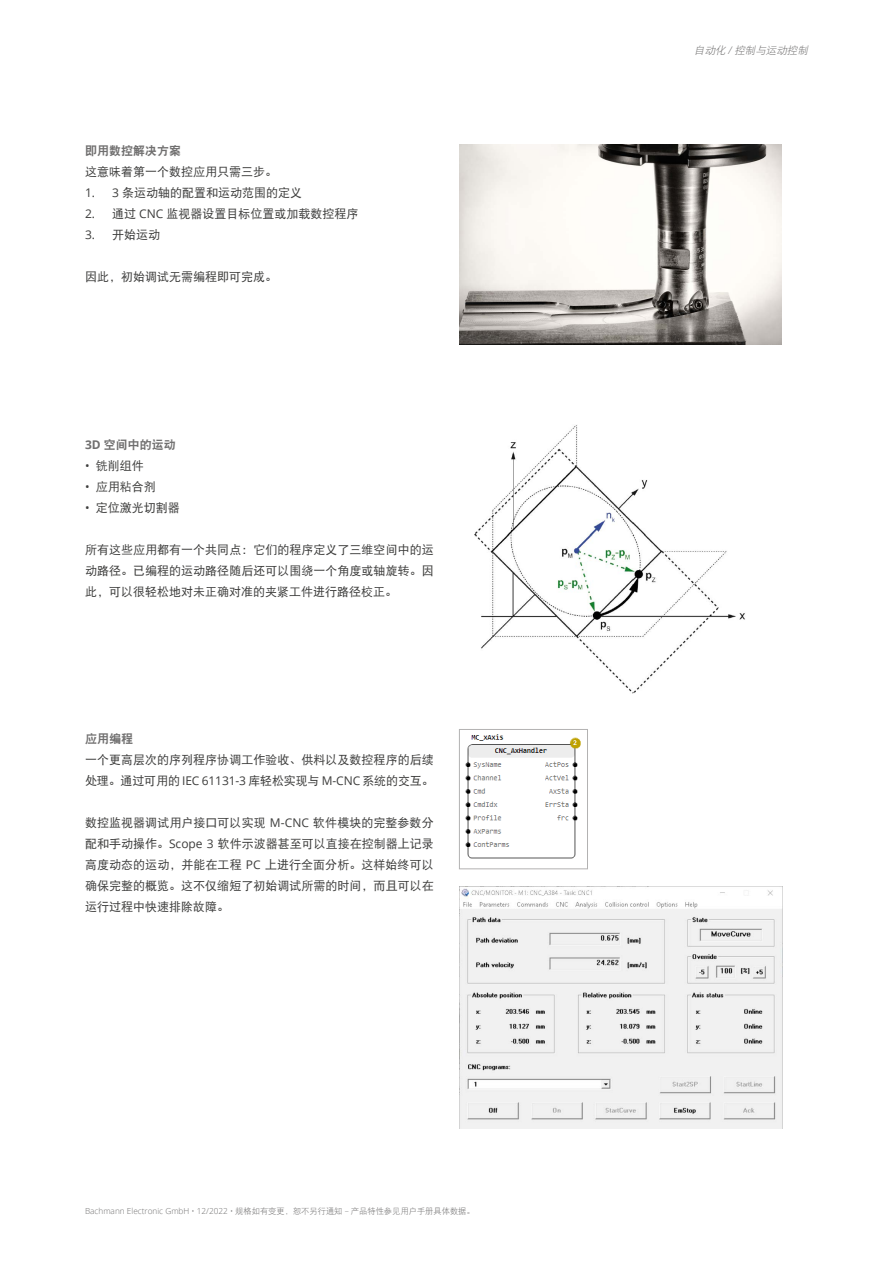
<style>
.page{position:relative;width:893px;height:1263px;background:#fff}
.page>*{position:absolute;margin:0;border:0;box-sizing:border-box;transform-origin:0 0}
.t1{font:12px/21px "DFP Hei W5";color:#3c3c3b;text-align:justify}
.t2{font:12px "DFP Hei W9";color:#706f6f}
.t3{font:italic 10.5px "DFP Hei W3";color:#706f6f}
.t4{font:300 8.25px "Open Sans";color:#706f6f}
.s1{font-family:"Open Sans"}
.s2{font-family:"Open Sans";font-weight:700}
.s3{font-family:"DFP Hei W3";font-weight:400}
.s4{font-family:"Open Sans";font-weight:300}
</style>
<div class="page">
<img style="left:459px;top:886px;width:324px;height:242px">
<img style="left:465px;top:734px;width:116px;height:125px">
<div style="left:459px;top:729px;width:129px;height:140px;border:1px solid #b3b2b2"></div>
<img style="left:459px;top:145px;width:323px;height:199px">
<img style="left:474px;top:425px;width:271px;height:269px">
<div style="left:676px;top:421px;width:136px;height:28px;background:#fff"></div>
<p class="t2" style="left:85px;top:144px;width:97px">即用数控解决方案</p>
<p class="t1" style="left:85px;top:161px;width:193px">这意味着第一个数控应用只需三步。</p>
<p class="t1" style="left:85px;top:182px;width:218px"><span class="s1">1. 3</span> 条运动轴的配置和运动范围的定义</p>
<p class="t1" style="left:85px;top:203px;width:275px"><span class="s1">2.</span> 通过 <span class="s1">CNC</span> 监视器设置目标位置或加载数控程序</p>
<p class="t1" style="left:85px;top:224px;width:76px"><span class="s1">3.</span> 开始运动</p>
<p class="t1" style="left:85px;top:266px;width:193px">因此，初始调试无需编程即可完成。</p>
<p class="t2" style="left:85px;top:438px;width:92px"><span class="s2">3D</span> 空间中的运动</p>
<p class="t1" style="left:85px;top:455px;width:60px"><span class="s1">•</span> 铣削组件</p>
<p class="t1" style="left:85px;top:476px;width:72px"><span class="s1">•</span> 应用粘合剂</p>
<p class="t1" style="left:85px;top:497px;width:96px"><span class="s1">•</span> 定位激光切割器</p>
<p class="t1" style="left:85px;top:539px;width:350px">所有这些应用都有一个共同点：它们的程序定义了三维空间中的运动路径。已编程的运动路径随后还可以围绕一个角度或轴旋转。因此，可以很轻松地对未正确对准的夹紧工件进行路径校正。</p>
<p class="t2" style="left:85px;top:732px;width:49px">应用编程</p>
<p class="t1" style="left:85px;top:749px;width:350px">一个更高层次的序列程序协调工作验收、供料以及数控程序的后续处理。通过可用的 <span class="s1">IEC 61131-3</span> 库轻松实现与 <span class="s1">M-CNC</span> 系统的交互。</p>
<p class="t1" style="left:85px;top:812px;width:350px">数控监视器调试用户接口可以实现 <span class="s1">M-CNC</span> 软件模块的完整参数分配和手动操作。<span class="s1">Scope 3</span> 软件示波器甚至可以直接在控制器上记录高度动态的运动，并能在工程 <span class="s1">PC</span> 上进行全面分析。这样始终可以确保完整的概览。这不仅缩短了初始调试所需的时间，而且可以在运行过程中快速排除故障。</p>
<p class="t4" style="left:85px;top:1205px;width:391px">Bachmann Electronic GmbH • 12/2022 • <span class="s3">规格如有变更，恕不另行通知</span> – <span class="s3">产品特性参见用户手册具体数据。</span></p>
<p class="t3" style="left:694px;top:44px;width:118px">自动化 <span class="s4">/</span> 控制与运动控制</p>
</div>
